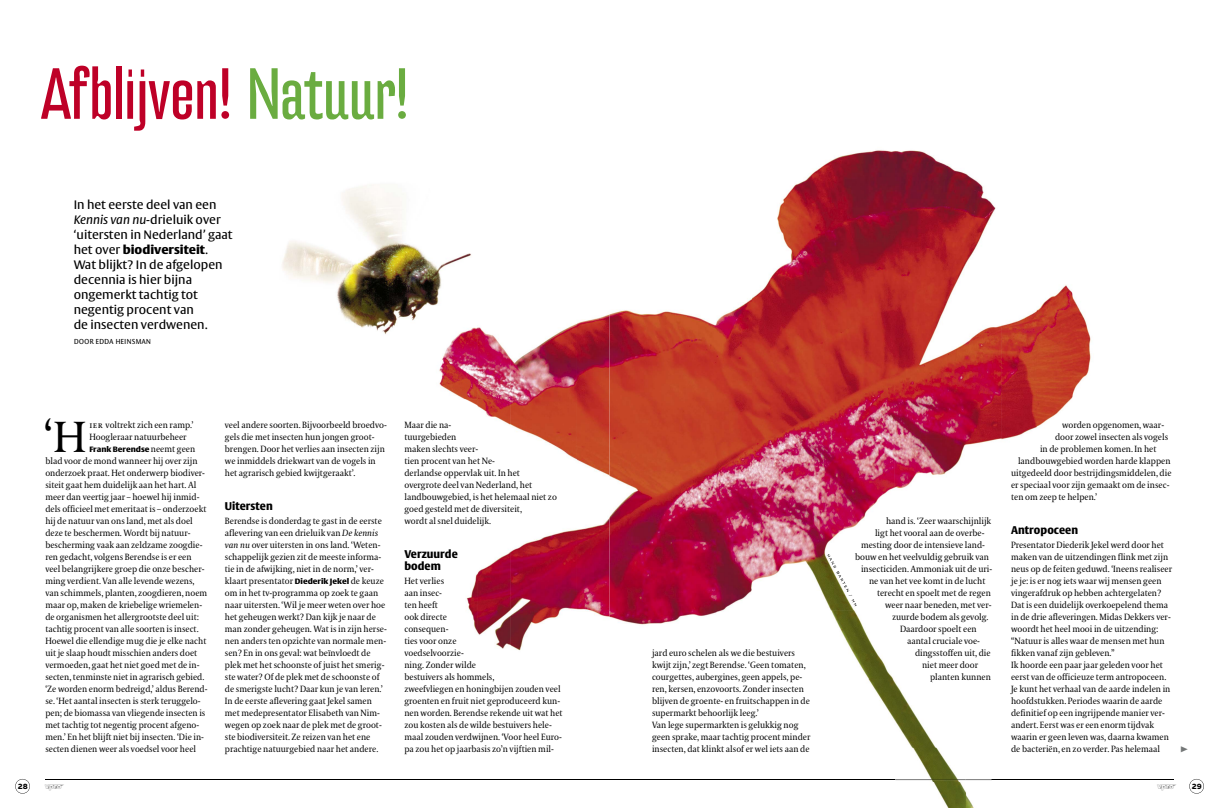
<style>
.page{position:relative;width:1219px;height:808px;background:#fff}
.page>*{position:absolute;margin:0;border:0;box-sizing:border-box;transform-origin:0 0}
.t1{font:70px "Hydra";color:#be0027}
.t2{font:43.3px "VPRO Coranto";color:#000}
.t3{font:12px/15px "VPRO Vesta";color:#000}
.t4{font:700 11px/12px "VPRO Vesta";letter-spacing:.005em;color:#000;scale:.9 1}
.t5{font:9px/12px "VPRO Coranto";color:#000}
.t6{font:9px "VPRO Vesta Mini";color:#000}
.t7{font:700 8px "VPRO Thonik";color:#000}
.t8{font:700 7.6px "VPRO Vesta";color:#000}
.s1{color:#6aac40}
.s2{font-style:italic}
.s3{font-weight:700}
.s4{font-family:"VPRO Coranto SC"}
.s5{font-family:"VPRO Coranto";font-weight:400;font-size:9px}
.s6{font-family:"VPRO Vesta";font-weight:700;font-size:7.6px}
.s7{color:#939393}
</style>
<div class="page">
<hr style="left:45px;top:780px;width:564px;height:1px;background:#000">
<svg style="left:15px;top:779px;width:15px;height:15px"></svg>
<img style="left:282px;top:185px;width:195px;height:146px">
<img style="left:477px;top:327px;width:33px;height:98px">
<img style="left:577px;top:314px;width:32px;height:303px">
<img style="left:510px;top:323px;width:67px;height:328px">
<img style="left:382px;top:331px;width:96px;height:34px">
<img style="left:439px;top:365px;width:39px;height:34px">
<img style="left:465px;top:399px;width:13px;height:26px">
<img style="left:478px;top:528px;width:33px;height:123px">
<img style="left:466px;top:573px;width:12px;height:60px">
<hr style="left:609px;top:780px;width:565px;height:1px;background:#000">
<svg style="left:1189px;top:779px;width:15px;height:15px"></svg>
<img style="left:752px;top:150px;width:249px;height:288px">
<img style="left:716px;top:298px;width:36px;height:315px">
<img style="left:1001px;top:310px;width:36px;height:130px">
<img style="left:1037px;top:285px;width:35px;height:142px">
<img style="left:609px;top:310px;width:107px;height:315px">
<img style="left:1072px;top:292px;width:19px;height:106px">
<img style="left:752px;top:438px;width:142px;height:172px">
<img style="left:894px;top:438px;width:71px;height:51px">
<img style="left:965px;top:438px;width:37px;height:8px">
<img style="left:831px;top:610px;width:62px;height:69px">
<img style="left:868px;top:679px;width:69px;height:69px">
<img style="left:966px;top:779px;width:36px;height:29px">
<img style="left:877px;top:748px;width:89px;height:34px">
<img style="left:933px;top:782px;width:33px;height:26px">
<svg style="left:1001px;top:796px;width:1px;height:12px"></svg>
<img style="left:895px;top:780px;width:97px;height:1px">
<img style="left:827px;top:553px;width:31px;height:54px">
<h1 class="t1" style="left:41px;top:54px;width:369px">Afblijven! <span class="s1">Natuur!</span></h1>
<h3 class="t3" style="left:74px;top:198px;width:160px">In het eerste deel van een<br><span class="s2">Kennis van nu</span>-drieluik over ‘uitersten in Nederland’ gaat het over <span class="s3">biodiversiteit</span>.<br>Wat blijkt? In de afgelopen decennia is hier bijna ongemerkt tachtig tot negentig procent van<br>de insecten verdwenen.</h3>
<p class="t6" style="left:74px;top:335px;width:79px">door edda heinsman</p>
<p class="t7" style="left:18px;top:781px;width:12px">28</p>
<h2 class="t2" style="left:44px;top:411px;width:44px">‘<span class="s4">H</span></h2>
<p class="t5" style="left:89px;top:419px;width:106px"><span class="s4">ier</span> voltrekt zich een ramp.’<br>Hoogleraar natuurbeheer</p>
<p class="t8" style="left:89px;top:446px;width:107px">Frank Berendse <span class="s5">neemt geen</span></p>
<p class="t5" style="left:45px;top:455px;width:164px">blad voor de mond wanneer hij over zijn onderzoek praat. Het onderwerp biodiver&shy;siteit gaat hem duidelijk aan het hart. Al meer dan veertig jaar – hoewel hij inmid&shy;dels officieel met emeritaat is – onderzoekt hij de natuur van ons land, met als doel deze te beschermen. Wordt bij natuur&shy;bescherming vaak aan zeldzame zoogdie&shy;ren gedacht, volgens Berendse is er een veel belangrijkere groep die onze bescher&shy;ming verdient. Van alle levende wezens, van schimmels, planten, zoogdieren, noem maar op, maken de kriebelige wriemelen&shy;de organismen het allergrootste deel uit: tachtig procent van alle soorten is insect.<br>Hoewel die ellendige mug die je elke nacht uit je slaap houdt misschien anders doet vermoeden, gaat het niet goed met de in&shy;secten, tenminste niet in agrarisch gebied. ‘Ze worden enorm bedreigd,’ aldus Berend&shy;se. ‘Het aantal insecten is sterk teruggelo&shy;pen; de biomassa van vliegende insecten is met tachtig tot negentig procent afgeno&shy;men.’ En het blijft niet bij insecten. ‘Die in&shy;secten dienen weer als voedsel voor heel</p>
<p class="t5" style="left:225px;top:419px;width:163px">veel andere soorten. Bijvoorbeeld broedvo&shy;gels die met insecten hun jongen groot&shy;brengen. Door het verlies aan insecten zijn we inmiddels driekwart van de vogels in het agrarisch gebied kwijtgeraakt’.</p>
<p class="t4" style="left:225px;top:501px;width:55px">Uitersten</p>
<p class="t5" style="left:225px;top:515px;width:163px">Berendse is donderdag te gast in de eerste aflevering van een drieluik van <span class="s2">De kennis van nu</span> over uitersten in ons land. ‘Weten&shy;schappelijk gezien zit de meeste informa&shy;tie in de afwijking, niet in de norm,’ ver&shy;klaart presentator <span class="s6">Diederik Jekel</span> de keuze om in het tv-programma op zoek te gaan naar uitersten. ‘Wil je meer weten over hoe het geheugen werkt? Dan kijk je naar de man zonder geheugen. Wat is in zijn herse&shy;nen anders ten opzichte van normale men&shy;sen? En in ons geval: wat beïnvloedt de plek met het schoonste of juist het smerig&shy;ste water? Of de plek met de schoonste of de smerigste lucht? Daar kun je van leren.’ In de eerste aflevering gaat Jekel samen met medepresentator Elisabeth van Nim&shy;wegen op zoek naar de plek met de groot&shy;ste biodiversiteit. Ze reizen van het ene prachtige natuurgebied naar het andere.</p>
<p class="t5" style="left:404px;top:419px;width:154px">Maar die na-<br>tuurgebieden<br>maken slechts veer-<br>tien procent van het Ne-<br>derlandse oppervlak uit. In het overgrote deel van Nederland, het landbouwgebied, is het helemaal niet zo goed gesteld met de diversiteit,<br>wordt al snel duidelijk.</p>
<p class="t4" style="left:404px;top:549px;width:61px">Verzuurde bodem</p>
<p class="t5" style="left:404px;top:575px;width:160px">Het verlies<br>aan insec-<br>ten heeft<br>ook directe<br>consequen-<br>ties voor onze<br>voedselvoorzie-<br>ning. Zonder wilde<br>bestuivers als hommels,<br>zweefvliegen en honingbijen zouden veel groenten en fruit niet geproduceerd kun&shy;nen worden. Berendse rekende uit wat het zou kosten als de wilde bestuivers hele&shy;maal zouden verdwijnen. ‘Voor heel Euro&shy;pa zou het op jaarbasis zo’n vijftien mil-</p>
<p class="t5" style="left:652px;top:647px;width:160px">jard euro schelen als we die bestuivers kwijt zijn,’ zegt Berendse. ‘Geen tomaten, courgettes, aubergines, geen appels, pe&shy;ren, kersen, enzovoorts. Zonder insecten blijven de groente- en fruitschappen in de supermarkt behoorlijk leeg.’<br>Van lege supermarkten is gelukkig nog geen sprake, maar tachtig procent minder insecten, dat klinkt alsof er wel iets aan de</p>
<p class="t5" style="left:886px;top:515px;width:107px">hand is. ‘Zeer waarschijnlijk</p>
<p class="t5" style="left:875px;top:527px;width:111px">ligt het vooral aan de overbe-</p>
<p class="t5" style="left:861px;top:539px;width:125px">mesting door de intensieve land-</p>
<p class="t5" style="left:855px;top:551px;width:136px">bouw en het veelvuldig gebruik van</p>
<p class="t5" style="left:861px;top:563px;width:133px">insecticiden. Ammoniak uit de uri-</p>
<p class="t5" style="left:869px;top:575px;width:118px">ne van het vee komt in de lucht</p>
<p class="t5" style="left:877px;top:587px;width:115px">terecht en spoelt met de regen</p>
<p class="t5" style="left:885px;top:599px;width:108px">weer naar beneden, met ver-</p>
<p class="t5" style="left:892px;top:611px;width:98px">zuurde bodem als gevolg.</p>
<p class="t5" style="left:900px;top:623px;width:78px">Daardoor spoelt een</p>
<p class="t5" style="left:907px;top:635px;width:75px">aantal cruciale voe-</p>
<p class="t5" style="left:915px;top:647px;width:77px">dingsstoffen uit, die</p>
<p class="t5" style="left:922px;top:659px;width:58px">niet meer door</p>
<p class="t5" style="left:930px;top:671px;width:62px">planten kunnen</p>
<p class="t5" style="left:1062px;top:419px;width:104px">worden opgenomen, waar-</p>
<p class="t5" style="left:1055px;top:431px;width:115px">door zowel insecten als vogels</p>
<p class="t5" style="left:1040px;top:443px;width:118px">in de problemen komen. In het</p>
<p class="t5" style="left:1018px;top:455px;width:154px">landbouwgebied worden harde klappen</p>
<p class="t5" style="left:1011px;top:467px;width:162px">uitgedeeld door bestrijdingsmiddelen, die</p>
<p class="t5" style="left:1011px;top:479px;width:160px">er speciaal voor zijn gemaakt om de insec-</p>
<p class="t5" style="left:1011px;top:490px;width:88px">ten om zeep te helpen.’</p>
<p class="t4" style="left:1011px;top:525px;width:76px">Antropoceen</p>
<p class="t5" style="left:1011px;top:539px;width:163px">Presentator Diederik Jekel werd door het maken van de uitzendingen flink met zijn neus op de feiten geduwd. ‘Ineens realiseer je je: is er nog iets waar wij mensen geen vingerafdruk op hebben achtergelaten?<br>Dat is een duidelijk overkoepelend thema in de drie afleveringen. Midas Dekkers ver&shy;woordt het heel mooi in de uitzending: “Natuur is alles waar de mensen met hun fikken vanaf zijn gebleven.”<br>Ik hoorde een paar jaar geleden voor het eerst van de officieuze term antropoceen.<br>Je kunt het verhaal van de aarde indelen in hoofdstukken. Periodes waarin de aarde definitief op een ingrijpende manier ver&shy;andert. Eerst was er een enorm tijdvak waarin er geen leven was, daarna kwamen de bacteriën, en zo verder. Pas helemaal</p>
<p class="t7" style="left:1157px;top:781px;width:46px"><span class="s7">❖</span> 29</p>
</div>
